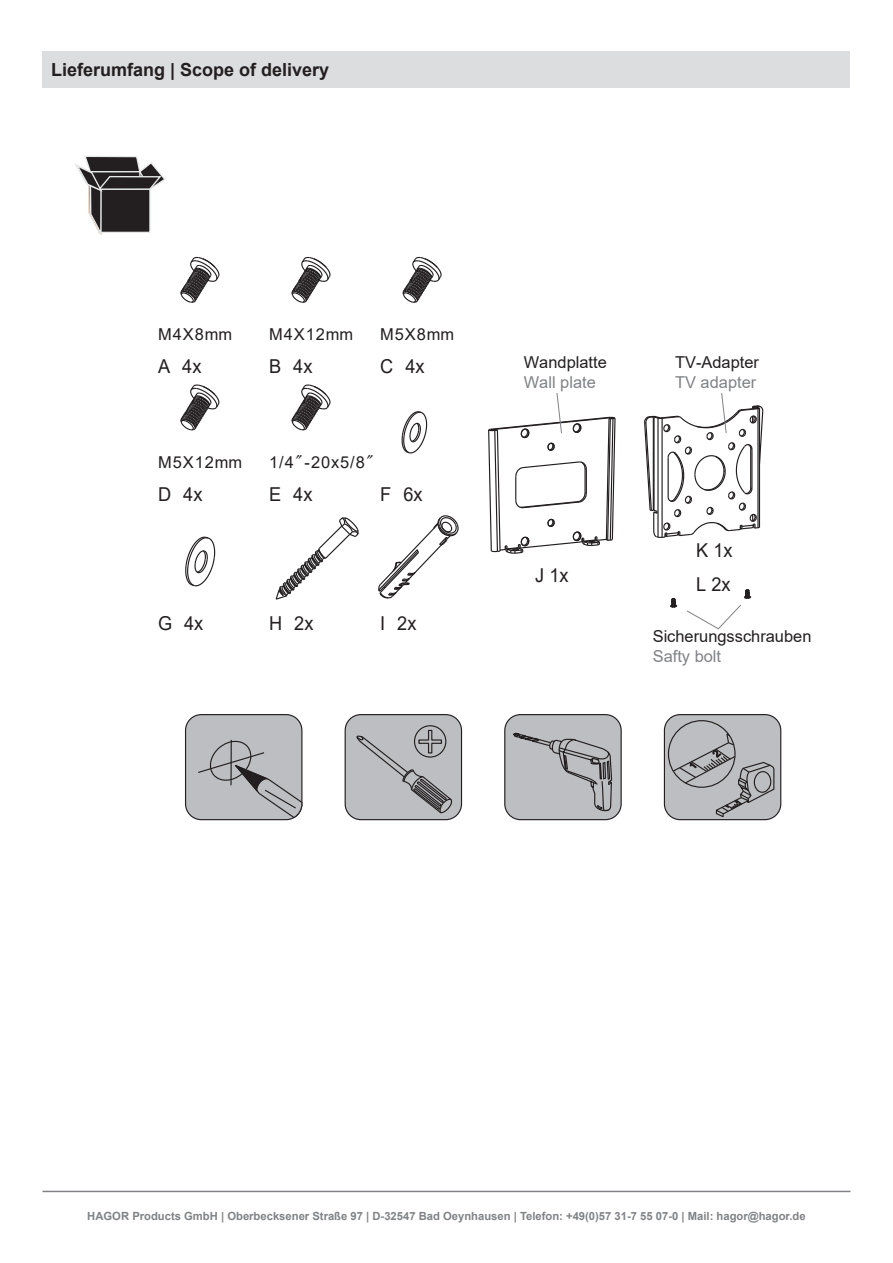
<style>
.page{position:relative;width:893px;height:1263px;background:#fff}
.page>*{position:absolute;margin:0;border:0;box-sizing:border-box;transform-origin:0 0}
.t1{font:19.2px/33.3px "Arial";color:#231f20;scale:.95 1}
.t2{font:700 18px "Arial";color:#231f20}
.t3{font:16.35px "Arial";color:#231f20}
.t4{font:16.35px "Arial";color:#808285}
.t5{font:16.35px "Arial";letter-spacing:.055em;color:#231f20}
.t6{font:700 11.25px "Arial";color:#808285}
.s1{font-family:"Sim Sun"}
</style>
<div class="page">
<hr style="left:43px;top:1191px;width:807px;height:1px;background:#808285">
<div style="left:43px;top:51px;width:807px;height:37px;background:#dcdddf"></div>
<div style="left:505px;top:715px;width:116px;height:105px;background:#bdbec1;border-radius:16px"></div>
<div style="left:504px;top:714px;width:118px;height:106px;border:1px solid #231f20;border-radius:16px"></div>
<svg style="left:513px;top:732px;width:100px;height:79px"></svg>
<div style="left:345px;top:715px;width:116px;height:105px;background:#bdbec1;border-radius:16px"></div>
<div style="left:345px;top:714px;width:117px;height:106px;border:1px solid #231f20;border-radius:16px"></div>
<div style="left:414px;top:725px;width:32px;height:33px;border:1px solid #231f20;border-radius:50%"></div>
<svg style="left:356px;top:729px;width:97px;height:85px"></svg>
<div style="left:186px;top:715px;width:116px;height:105px;background:#bdbec1;border-radius:16px"></div>
<div style="left:185px;top:714px;width:117px;height:106px;border:1px solid #231f20;border-radius:16px"></div>
<svg style="left:197px;top:739px;width:106px;height:80px"></svg>
<div style="left:664px;top:715px;width:117px;height:105px;background:#bdbec1;border-radius:16px"></div>
<div style="left:664px;top:714px;width:117px;height:106px;border:1px solid #231f20;border-radius:16px"></div>
<svg style="left:672px;top:732px;width:103px;height:86px"></svg>
<svg style="left:180px;top:256px;width:40px;height:47px"></svg>
<svg style="left:291px;top:256px;width:40px;height:47px"></svg>
<svg style="left:402px;top:256px;width:40px;height:47px"></svg>
<svg style="left:180px;top:384px;width:40px;height:47px"></svg>
<svg style="left:401px;top:411px;width:27px;height:43px"></svg>
<svg style="left:185px;top:536px;width:31px;height:51px"></svg>
<svg style="left:275px;top:517px;width:84px;height:83px"></svg>
<svg style="left:378px;top:515px;width:81px;height:84px"></svg>
<svg style="left:670px;top:598px;width:8px;height:10px"></svg>
<svg style="left:291px;top:384px;width:40px;height:47px"></svg>
<svg style="left:75px;top:156px;width:91px;height:79px"></svg>
<svg style="left:488px;top:393px;width:128px;height:161px"></svg>
<svg style="left:687px;top:589px;width:65px;height:41px"></svg>
<svg style="left:644px;top:393px;width:120px;height:145px"></svg>
<h2 class="t2" style="left:51px;top:57px;width:280px">Lieferumfang | Scope of delivery</h2>
<h3 class="t3" style="left:158px;top:323px;width:75px">M4X8mm</h3>
<h3 class="t5" style="left:269px;top:323px;width:85px">M4X12mm</h3>
<h3 class="t3" style="left:380px;top:323px;width:75px">M5X8mm</h3>
<h1 class="t1" style="left:158px;top:350px;width:47px">A 4x</h1>
<h1 class="t1" style="left:269px;top:350px;width:47px">B 4x</h1>
<h1 class="t1" style="left:380px;top:350px;width:48px">C 4x</h1>
<h3 class="t3" style="left:524px;top:351px;width:85px">Wandplatte</h3>
<h3 class="t4" style="left:524px;top:371px;width:74px">Wall plate</h3>
<h3 class="t3" style="left:675px;top:351px;width:85px">TV-Adapter</h3>
<h3 class="t4" style="left:675px;top:371px;width:83px">TV adapter</h3>
<h3 class="t5" style="left:158px;top:451px;width:85px">M5X12mm</h3>
<h3 class="t3" style="left:269px;top:451px;width:106px">1/4<span class="s1">"</span>-20x5/8<span class="s1">"</span></h3>
<h1 class="t1" style="left:158px;top:477px;width:48px">D 4x</h1>
<h1 class="t1" style="left:269px;top:477px;width:47px">E 4x</h1>
<h1 class="t1" style="left:380px;top:477px;width:46px">F 6x</h1>
<h1 class="t1" style="left:535px;top:559px;width:37px">J 1x</h1>
<h1 class="t1" style="left:696px;top:534px;width:40px">K 1x<br>L 2x</h1>
<h1 class="t1" style="left:158px;top:606px;width:49px">G 4x</h1>
<h1 class="t1" style="left:269px;top:606px;width:48px">H 2x</h1>
<h1 class="t1" style="left:380px;top:606px;width:7px">I</h1>
<h1 class="t1" style="left:397px;top:606px;width:22px">2x</h1>
<h3 class="t3" style="left:653px;top:625px;width:160px">Sicherungsschrauben</h3>
<h3 class="t4" style="left:653px;top:645px;width:70px">Safty bolt</h3>
<p class="t6" style="left:87px;top:1208px;width:720px">HAGOR Products GmbH | Oberbecksener Straße 97 | D-32547 Bad Oeynhausen | Telefon: +49(0)57 31-7 55 07-0 | Mail: hagor@hagor.de</p>
</div>
